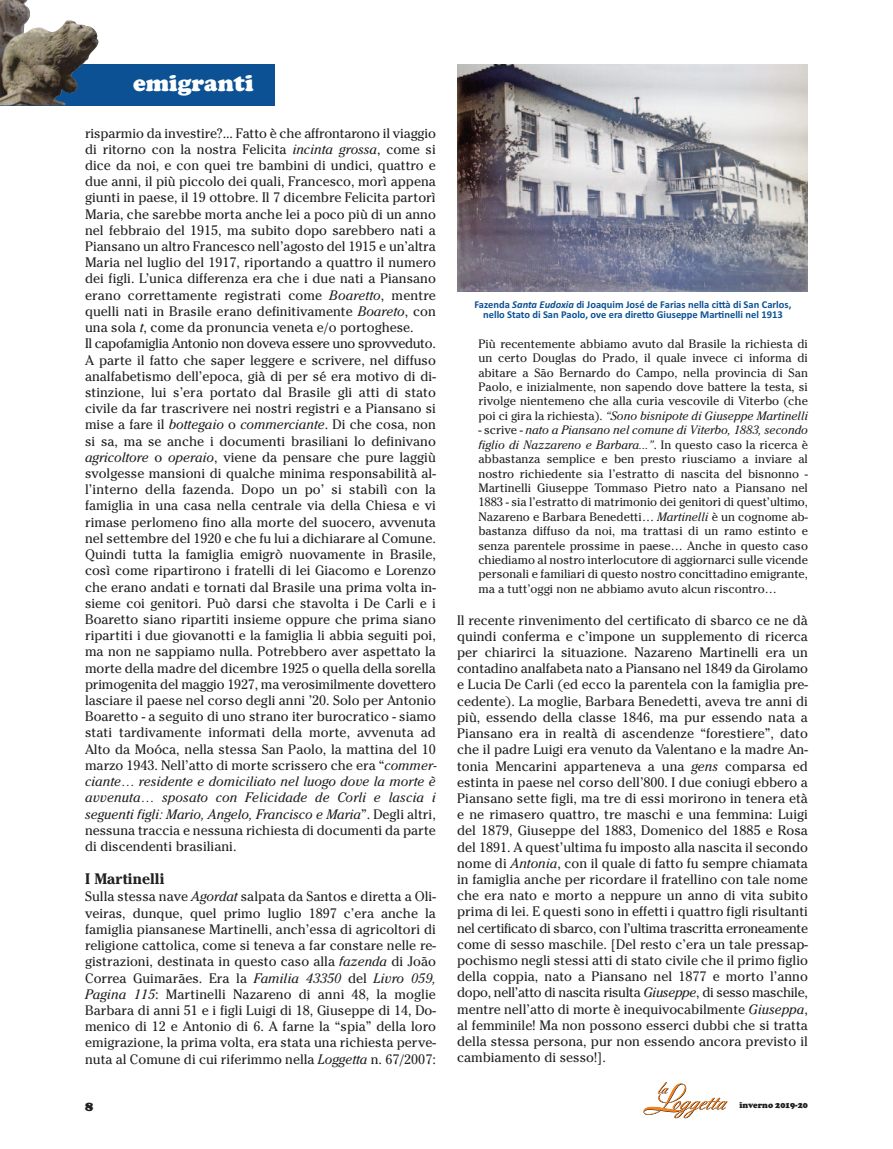
<style>
.page{position:relative;width:893px;height:1149px;background:#fff}
.page>*{position:absolute;margin:0;border:0;box-sizing:border-box;transform-origin:0 0}
.t1{font:900 24px "Cooper";color:#fff}
.t2{font:700 15px "Cheltenham S Si";color:#231f20}
.t3{font:13.5px/16.2px "Cheltenham S Si";color:#231f20;text-align:justify}
.t4{font:900 13.5px "Cooper";color:#231f20}
.t5{font:12px/14.4px "Cheltenham S Si";color:#231f20;text-align:justify}
.t6{font:700 10.5px "Calibri";color:#0b5193}
.t7{font:900 9px "Cooper";color:#231f20;scale:.95 1}
.s1{font-style:italic}
</style>
<div class="page">
<img style="left:457px;top:64px;width:351px;height:227px">
<svg style="left:643px;top:1081px;width:84px;height:36px"></svg>
<div style="left:0;top:64px;width:275px;height:42px;background:#0b5193"></div>
<img style="left:0;top:0;width:99px;height:105px">
<p class="t1" style="left:133px;top:74px;width:122px">emigranti</p>
<p class="t3" style="left:85px;top:126px;width:352px">risparmio da investire?... Fatto è che affrontarono il viaggio di ritorno con la nostra Felicita <span class="s1">incinta grossa</span>, come si dice da noi, e con quei tre bambini di undici, quattro e due anni, il più piccolo dei quali, Francesco, morì appena giunti in paese, il 19 ottobre. Il 7 dicembre Felicita partorì Maria, che sarebbe morta anche lei a poco più di un anno nel febbraio del 1915, ma subito dopo sarebbero nati a Piansano un altro Francesco nell’agosto del 1915 e un’altra Maria nel luglio del 1917, riportando a quattro il numero dei figli. L’unica differenza era che i due nati a Piansano erano correttamente registrati come <span class="s1">Boaretto</span>, mentre quelli nati in Brasile erano definitivamente <span class="s1">Boareto</span>, con una sola <span class="s1">t</span>, come da pronuncia veneta e/o portoghese.</p>
<p class="t3" style="left:85px;top:337px;width:353px">Il capofamiglia Antonio non doveva essere uno sprovveduto.<br>A parte il fatto che saper leggere e scrivere, nel diffuso analfabetismo dell’epoca, già di per sé era motivo di di&shy;stinzione, lui s’era portato dal Brasile gli atti di stato civile da far trascrivere nei nostri registri e a Piansano si mise a fare il <span class="s1">bottegaio</span> o <span class="s1">commerciante</span>. Di che cosa, non si sa, ma se anche i documenti brasiliani lo definivano <span class="s1">agricoltore</span> o <span class="s1">operaio</span>, viene da pensare che pure laggiù svolgesse mansioni di qualche minima responsabilità al&shy;l’interno della fazenda. Dopo un po’ si stabilì con la famiglia in una casa nella centrale via della Chiesa e vi rimase perlomeno fino alla morte del suocero, avvenuta nel settembre del 1920 e che fu lui a dichiarare al Comune.<br>Quindi tutta la famiglia emigrò nuovamente in Brasile, così come ripartirono i fratelli di lei Giacomo e Lorenzo che erano andati e tornati dal Brasile una prima volta in&shy;sieme coi genitori. Può darsi che stavolta i De Carli e i Boaretto siano ripartiti insieme oppure che prima siano ripartiti i due giovanotti e la famiglia li abbia seguiti poi, ma non ne sappiamo nulla. Potrebbero aver aspettato la morte della madre del dicembre 1925 o quella della sorella primogenita del maggio 1927, ma verosimilmente dovettero lasciare il paese nel corso degli anni ’20. Solo per Antonio Boaretto - a seguito di uno strano iter burocratico - siamo stati tardivamente informati della morte, avvenuta ad Alto da Moóca, nella stessa San Paolo, la mattina del 10 marzo 1943. Nell’atto di morte scrissero che era “<span class="s1">commer&shy;ciante… residente e domiciliato nel luogo dove la morte è avvenuta… sposato con Felicidade de Corli e lascia i seguenti figli: Mario, Angelo, Francisco e Maria</span>”. Degli altri, nessuna traccia e nessuna richiesta di documenti da parte di discendenti brasiliani.</p>
<p class="t2" style="left:85px;top:873px;width:81px">I Martinelli</p>
<p class="t3" style="left:85px;top:889px;width:352px">Sulla stessa nave <span class="s1">Agordat</span> salpata da Santos e diretta a Oli&shy;veiras, dunque, quel primo luglio 1897 c’era anche la famiglia piansanese Martinelli, anch’essa di agricoltori di religione cattolica, come si teneva a far constare nelle re&shy;gistrazioni, destinata in questo caso alla <span class="s1">fazenda</span> di João Correa Guimarães. Era la <span class="s1">Familia 43350</span> del <span class="s1">Livro 059, Pagina 115</span>: Martinelli Nazareno di anni 48, la moglie Barbara di anni 51 e i figli Luigi di 18, Giuseppe di 14, Do&shy;menico di 12 e Antonio di 6. A farne la “spia” della loro emigrazione, la prima volta, era stata una richiesta perve&shy;nuta al Comune di cui riferimmo nella <span class="s1">Loggetta</span> n. 67/2007:</p>
<p class="t4" style="left:85px;top:1101px;width:10px">8</p>
<p class="t6" style="left:474px;top:300px;width:318px">Fazenda <span class="s1">Santa Eudoxia</span> di Joaquim José de Farias nella città di San Carlos,</p>
<p class="t6" style="left:483px;top:311px;width:301px">nello Stato di San Paolo, ove era diretto Giuseppe Martinelli nel 1913</p>
<p class="t5" style="left:478px;top:337px;width:331px">Più recentemente abbiamo avuto dal Brasile la richiesta di un certo Douglas do Prado, il quale invece ci informa di abitare a São Bernardo do Campo, nella provincia di San Paolo, e inizialmente, non sapendo dove battere la testa, si rivolge nientemeno che alla curia vescovile di Viterbo (che poi ci gira la richiesta). <span class="s1">“Sono bisnipote di Giuseppe Martinelli</span></p>
<p class="t5" style="left:478px;top:424px;width:331px">- scrive - <span class="s1">nato a Piansano nel comune di Viterbo, 1883, secondo figlio di Nazzareno e Barbara...”</span>. In questo caso la ricerca è abbastanza semplice e ben presto riusciamo a inviare al nostro richiedente sia l’estratto di nascita del bisnonno - Martinelli Giuseppe Tommaso Pietro nato a Piansano nel 1883 - sia l’estratto di matrimonio dei genitori di quest’ultimo, Nazareno e Barbara Benedetti… <span class="s1">Martinelli</span> è un cognome ab&shy;bastanza diffuso da noi, ma trattasi di un ramo estinto e senza parentele prossime in paese… Anche in questo caso chiediamo al nostro interlocutore di aggiornarci sulle vicende personali e familiari di questo nostro concittadino emigrante, ma a tutt’oggi non ne abbiamo avuto alcun riscontro…</p>
<p class="t3" style="left:457px;top:613px;width:352px">Il recente rinvenimento del certificato di sbarco ce ne dà quindi conferma e c’impone un supplemento di ricerca per chiarirci la situazione. Nazareno Martinelli era un contadino analfabeta nato a Piansano nel 1849 da Girolamo e Lucia De Carli (ed ecco la parentela con la famiglia pre&shy;cedente). La moglie, Barbara Benedetti, aveva tre anni di più, essendo della classe 1846, ma pur essendo nata a Piansano era in realtà di ascendenze “forestiere”, dato che il padre Luigi era venuto da Valentano e la madre An&shy;tonia Mencarini apparteneva a una <span class="s1">gens</span> comparsa ed estinta in paese nel corso dell’800. I due coniugi ebbero a Piansano sette figli, ma tre di essi morirono in tenera età e ne rimasero quattro, tre maschi e una femmina: Luigi del 1879, Giuseppe del 1883, Domenico del 1885 e Rosa del 1891. A quest’ultima fu imposto alla nascita il secondo nome di <span class="s1">Antonia</span>, con il quale di fatto fu sempre chiamata in famiglia anche per ricordare il fratellino con tale nome che era nato e morto a neppure un anno di vita subito prima di lei. E questi sono in effetti i quattro figli risultanti nel certificato di sbarco, con l’ultima trascritta erroneamente come di sesso maschile. [Del resto c’era un tale pressap&shy;pochismo negli stessi atti di stato civile che il primo figlio della coppia, nato a Piansano nel 1877 e morto l’anno dopo, nell’atto di nascita risulta <span class="s1">Giuseppe</span>, di sesso maschile, mentre nell’atto di morte è inequivocabilmente <span class="s1">Giuseppa</span>, al femminile! Ma non possono esserci dubbi che si tratta della stessa persona, pur non essendo ancora previsto il cambiamento di sesso!].</p>
<p class="t7" style="left:739px;top:1101px;width:74px">inverno 2019-20</p>
</div>
